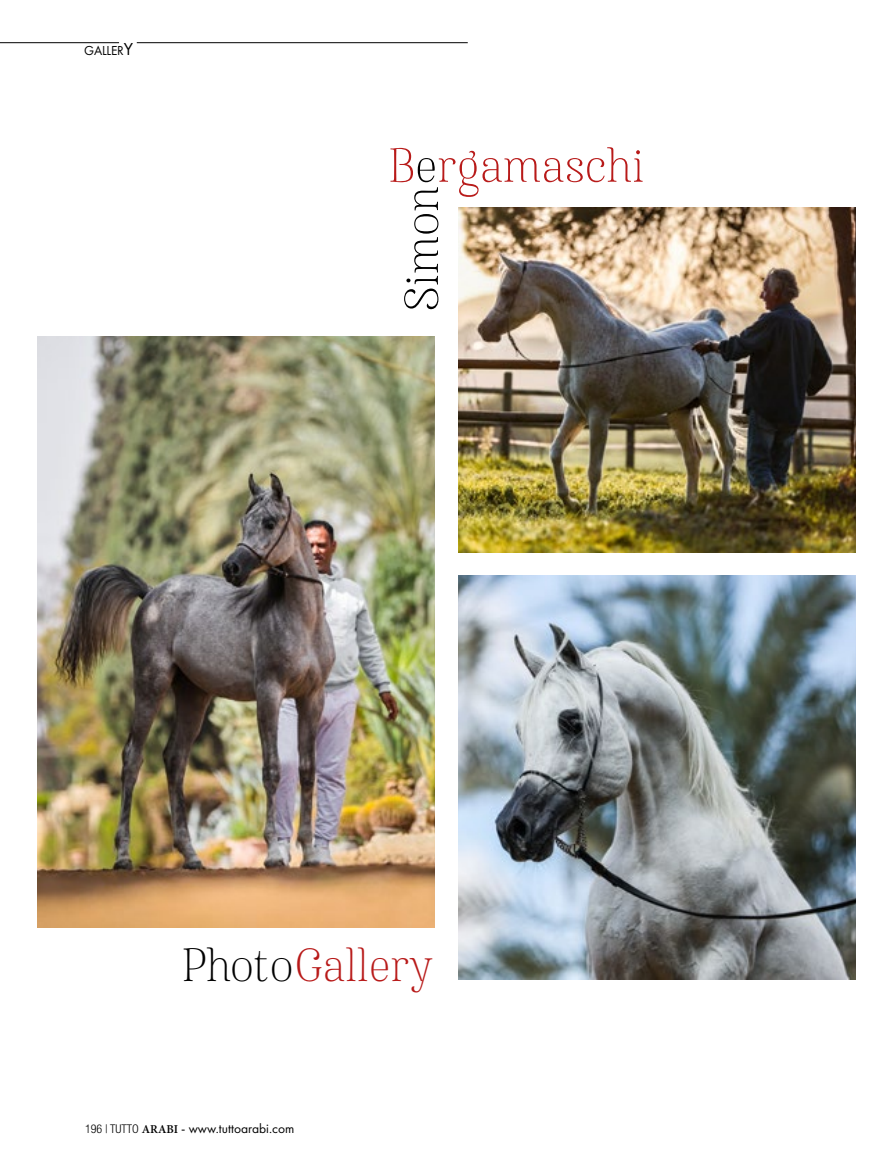
<style>
.page{position:relative;width:893px;height:1170px;background:#fff}
.page>*{position:absolute;margin:0;border:0;box-sizing:border-box;transform-origin:0 0}
.t1{font:50.55px "Famosa Thin Demo";color:#b81a19}
.t2{font:50.55px "Famosa Thin Demo";letter-spacing:-.005em;color:#000}
.t3{font:49.2px "Famosa Thin Demo";color:#b81a19}
.t4{font:13.5px "Futura PT";color:#000}
.s1{font-size:18px}
.s2{color:#000}
.s3{font-family:"Helvetica Neue LT Std";font-weight:300;font-stretch:condensed;font-size:12px}
.s4{font-family:"Minion Pro";font-weight:600;font-size:12px}
</style>
<div class="page">
<hr style="left:137px;top:42px;width:331px;height:1px;background:#000">
<hr style="left:0;top:42px;width:119px;height:1px;background:#000">
<img style="left:37px;top:336px;width:398px;height:591px">
<img style="left:458px;top:207px;width:398px;height:345px">
<img style="left:458px;top:575px;width:398px;height:404px">
<p class="t4" style="left:84px;top:43px;width:50px">GALLER<span class="s1">Y</span></p>
<h1 class="t1" style="left:388px;top:145px;width:258px">B<span class="s2">e</span>rgamaschi</h1>
<h1 class="t2" style="left:401px;top:311px;width:128px;rotate:-90deg">Simon</h1>
<h2 class="t3" style="left:181px;top:945px;width:253px"><span class="s2">Photo</span>Gallery</h2>
<p class="t4" style="left:85px;top:1119px;width:211px"><span class="s3">196 | TUTTO</span> <span class="s4">ARABI</span> - www.tuttoarabi.com</p>
</div>
